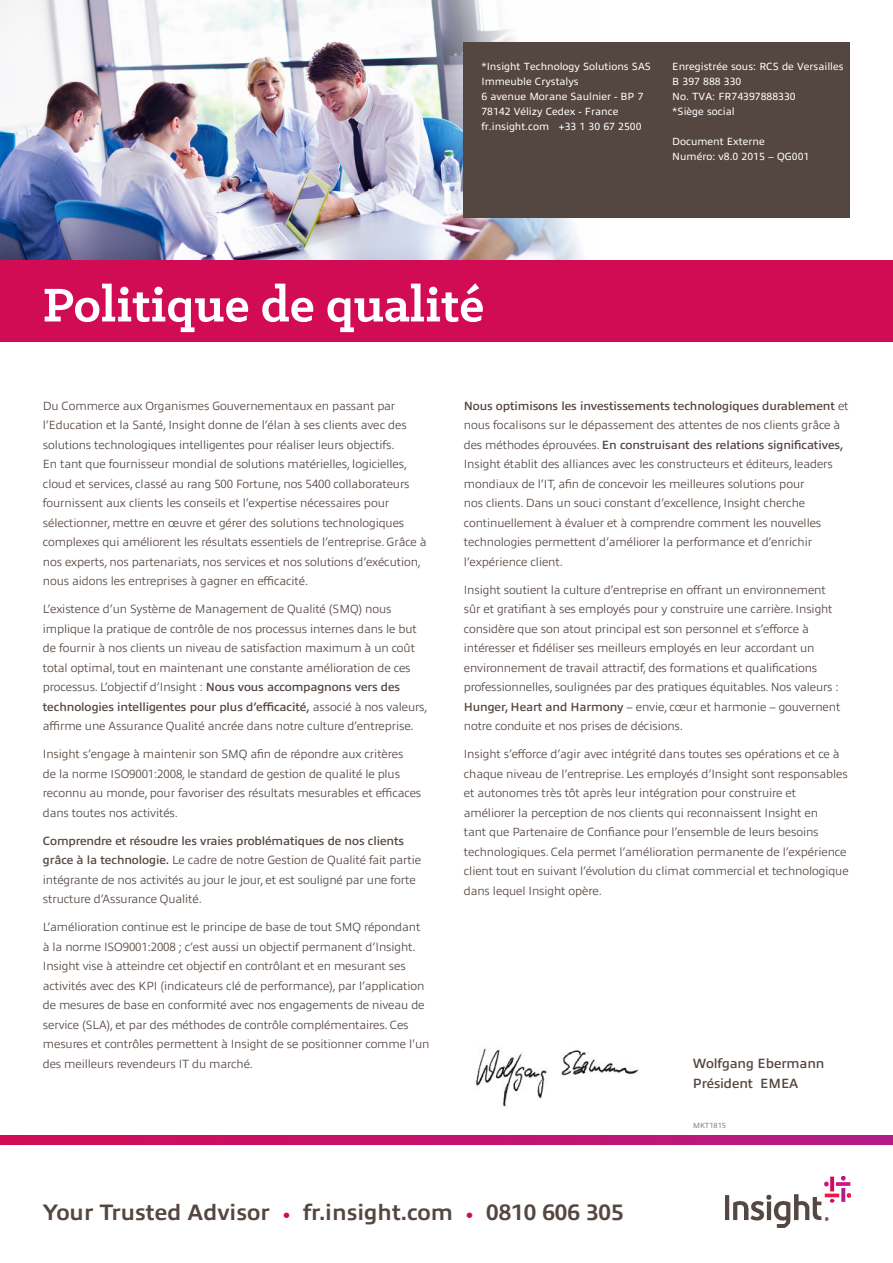
<style>
.page{position:relative;width:893px;height:1263px;background:#fff}
.page>*{position:absolute;margin:0;border:0;box-sizing:border-box;transform-origin:0 0}
.t1{font:700 53.55px "Klinic Slab";color:#fff}
.t2{font:700 22.5px "Allumi Pro";color:#544640}
.t3{font:600 13.5px "Allumi Pro";letter-spacing:-.01em;color:#544640}
.t4{font:300 12px/19.5px "Allumi Pro";letter-spacing:-.01em;color:#544640}
.t5{font:10.5px/15px "Allumi Pro";color:#fff}
.t6{font:7.5px "Allumi Pro";color:#808285}
.s1{font-weight:600}
.s2{font-family:"Klinic Slab";color:#d20c54}
</style>
<div class="page">
<img style="left:0;top:0;width:599px;height:260px">
<div style="left:0;top:260px;width:893px;height:82px;background:#d20c54"></div>
<div style="left:463px;top:43px;width:387px;height:175px;background:#544640"></div>
<img style="left:475px;top:1048px;width:163px;height:59px">
<svg style="left:0;top:1135px;width:893px;height:9px"></svg>
<img style="left:725px;top:1176px;width:126px;height:52px">
<p class="t5" style="left:481px;top:58px;width:171px">*Insight Technology Solutions SAS</p>
<p class="t5" style="left:481px;top:73px;width:99px">Immeuble Crystalys</p>
<p class="t5" style="left:481px;top:88px;width:164px">6 avenue Morane Saulnier - BP 7</p>
<p class="t5" style="left:481px;top:103px;width:138px">78142 Vélizy Cedex - France</p>
<p class="t5" style="left:481px;top:118px;width:162px">fr.insight.com +33 1 30 67 2500</p>
<p class="t5" style="left:672px;top:58px;width:173px">Enregistrée sous: RCS de Versailles<br>B 397 888 330</p>
<p class="t5" style="left:672px;top:88px;width:125px">No. TVA: FR74397888330</p>
<p class="t5" style="left:672px;top:103px;width:64px">*Siège social</p>
<p class="t5" style="left:672px;top:133px;width:94px">Document Externe</p>
<p class="t5" style="left:672px;top:148px;width:139px">Numéro: v8.0 2015 – QG001</p>
<p class="t1" style="left:43px;top:270px;width:443px">Politique de qualité</p>
<p class="t4" style="left:43px;top:395px;width:385px">Du Commerce aux Organismes Gouvernementaux en passant par l’Education et la Santé, Insight donne de l’élan à ses clients avec des solutions technologiques intelligentes pour réaliser leurs objectifs.<br>En tant que fournisseur mondial de solutions matérielles, logicielles, cloud et services, classé au rang 500 Fortune, nos 5400 collaborateurs fournissent aux clients les conseils et l’expertise nécessaires pour sélectionner, mettre en œuvre et gérer des solutions technologiques complexes qui améliorent les résultats essentiels de l’entreprise. Grâce à nos experts, nos partenariats, nos services et nos solutions d’exécution, nous aidons les entreprises à gagner en efficacité.</p>
<p class="t4" style="left:43px;top:598px;width:386px">L’existence d’un Système de Management de Qualité (SMQ) nous implique la pratique de contrôle de nos processus internes dans le but de fournir à nos clients un niveau de satisfaction maximum à un coût total optimal, tout en maintenant une constante amélioration de ces processus. L’objectif d’Insight : <span class="s1">Nous vous accompagnons vers des technologies intelligentes pour plus d’efficacité,</span> associé à nos valeurs, affirme une Assurance Qualité ancrée dans notre culture d’entreprise.</p>
<p class="t4" style="left:43px;top:743px;width:380px">Insight s’engage à maintenir son SMQ afin de répondre aux critères<br>de la norme ISO9001:2008, le standard de gestion de qualité le plus reconnu au monde, pour favoriser des résultats mesurables et efficaces dans toutes nos activités.</p>
<p class="t4" style="left:43px;top:830px;width:380px"><span class="s1">Comprendre et résoudre les vraies problématiques de nos clients grâce à la technologie.</span> Le cadre de notre Gestion de Qualité fait partie intégrante de nos activités au jour le jour, et est souligné par une forte structure d’Assurance Qualité.</p>
<p class="t4" style="left:43px;top:916px;width:388px">L’amélioration continue est le principe de base de tout SMQ répondant à la norme ISO9001:2008 ; c’est aussi un objectif permanent d’Insight.<br>Insight vise à atteindre cet objectif en contrôlant et en mesurant ses activités avec des KPI (indicateurs clé de performance), par l’application de mesures de base en conformité avec nos engagements de niveau de service (SLA), et par des méthodes de contrôle complémentaires. Ces mesures et contrôles permettent à Insight de se positionner comme l’un des meilleurs revendeurs IT du marché.</p>
<p class="t4" style="left:464px;top:395px;width:386px"><span class="s1">Nous optimisons les investissements technologiques durablement</span> et nous focalisons sur le dépassement des attentes de nos clients grâce à des méthodes éprouvées. <span class="s1">En construisant des relations significatives, </span>Insight établit des alliances avec les constructeurs et éditeurs, leaders mondiaux de l’IT, afin de concevoir les meilleures solutions pour<br>nos clients. Dans un souci constant d’excellence, Insight cherche continuellement à évaluer et à comprendre comment les nouvelles technologies permettent d’améliorer la performance et d’enrichir l’expérience client.</p>
<p class="t4" style="left:464px;top:579px;width:378px">Insight soutient la culture d’entreprise en offrant un environnement sûr et gratifiant à ses employés pour y construire une carrière. Insight considère que son atout principal est son personnel et s’efforce à intéresser et fidéliser ses meilleurs employés en leur accordant un environnement de travail attractif, des formations et qualifications professionnelles, soulignées par des pratiques équitables. Nos valeurs :<br><span class="s1">Hunger, Heart and Harmony</span> – envie, cœur et harmonie – gouvernent notre conduite et nos prises de décisions.</p>
<p class="t4" style="left:464px;top:743px;width:386px">Insight s’efforce d’agir avec intégrité dans toutes ses opérations et ce à chaque niveau de l’entreprise. Les employés d’Insight sont responsables et autonomes très tôt après leur intégration pour construire et améliorer la perception de nos clients qui reconnaissent Insight en<br>tant que Partenaire de Confiance pour l’ensemble de leurs besoins technologiques. Cela permet l’amélioration permanente de l’expérience client tout en suivant l’évolution du climat commercial et technologique dans lequel Insight opère.</p>
<p class="t3" style="left:693px;top:1053px;width:133px">Wolfgang Ebermann</p>
<p class="t3" style="left:693px;top:1073px;width:107px">Président EMEA</p>
<p class="t6" style="left:693px;top:1120px;width:34px">MKT1815</p>
<p class="t2" style="left:43px;top:1196px;width:583px">Your Trusted Advisor <span class="s2">•</span> fr.insight.com <span class="s2">•</span> 0810 606 305</p>
</div>
